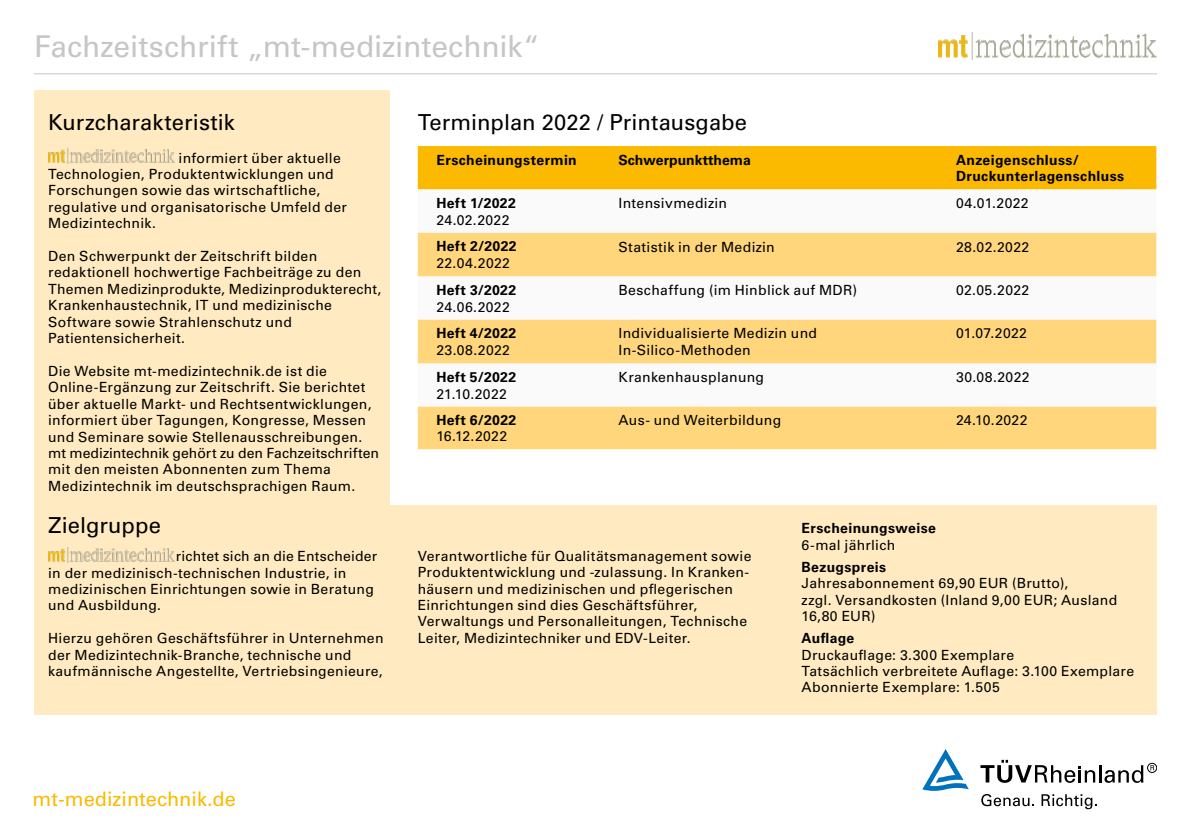
<style>
.page{position:relative;width:1191px;height:840px;background:#fff}
.page>*{position:absolute;margin:0;border:0;box-sizing:border-box;transform-origin:0 0}
.t1{font:500 30px "Univers CE";color:#c6c6c6}
.t2{font:500 22px "Univers CE";color:#000}
.t3{font:500 20px "Univers CE";color:#fbba00}
.t4{font:500 14px/16.4px "Univers CE";letter-spacing:.02em;color:#000}
.t5{font:700 14px/16.8px "Univers CE";letter-spacing:.025em;color:#000}
.t6{font:700 14px "Univers CE";color:#000}
</style>
<div class="page">
<div style="left:34px;top:91px;width:355px;height:623px;background:#ffeac1"></div>
<div style="left:389px;top:505px;width:768px;height:209px;background:#ffeac1"></div>
<div style="left:418px;top:146px;width:738px;height:43px;background:#fbba00"></div>
<svg style="left:418px;top:189px;width:738px;height:44px"></svg>
<svg style="left:418px;top:233px;width:738px;height:216px;fill:#ffd67b"></svg>
<img style="left:49px;top:149px;width:126px;height:15px">
<img style="left:49px;top:547px;width:126px;height:15px">
<svg style="left:981px;top:794px;width:53px;height:11px"></svg>
<svg style="left:1041px;top:794px;width:56px;height:14px"></svg>
<svg style="left:980px;top:759px;width:163px;height:23px"></svg>
<div style="left:1147px;top:762px;width:10px;height:10px;border:1px solid #000;border-radius:50%"></div>
<svg style="left:1150px;top:764px;width:4px;height:6px"></svg>
<svg style="left:922px;top:749px;width:47px;height:41px"></svg>
<img style="left:938px;top:33px;width:219px;height:26px">
<hr style="left:34px;top:73px;width:1123px;height:1px;background:#c6c6c6">
<h1 class="t1" style="left:34px;top:29px;width:507px">Fachzeitschrift „mt-medizintechnik“</h1>
<h2 class="t2" style="left:48px;top:110px;width:188px">Kurzcharakteristik</h2>
<p class="t4" style="left:48px;top:150px;width:300px;text-indent:130px">informiert über aktuelle Technologien, Produktentwicklungen und Forschungen sowie das wirtschaftliche, regulative und organisatorische Umfeld der Medizintechnik.</p>
<p class="t4" style="left:48px;top:248px;width:335px">Den Schwerpunkt der Zeitschrift bilden redaktionell hochwertige Fachbeiträge zu den Themen Medizinprodukte, Medizinprodukterecht, Krankenhaustechnik, IT und medizinische Software sowie Strahlenschutz und Patientensicherheit.</p>
<p class="t4" style="left:48px;top:363px;width:332px">Die Website mt-medizintechnik.de ist die Online-Ergänzung zur Zeitschrift. Sie berichtet über aktuelle Markt- und Rechtsentwicklungen, informiert über Tagungen, Kongresse, Messen und Seminare sowie Stellenausschreibungen. mt medizintechnik gehört zu den Fachzeitschriften mit den meisten Abonnenten zum Thema Medizintechnik im deutschsprachigen Raum.</p>
<h2 class="t2" style="left:418px;top:110px;width:331px">Terminplan 2022 / Printausgabe</h2>
<p class="t5" style="left:436px;top:152px;width:142px">Erscheinungstermin</p>
<p class="t6" style="left:618px;top:151px;width:134px">Schwerpunktthema</p>
<p class="t5" style="left:956px;top:152px;width:170px">Anzeigenschluss/<br>Druckunterlagenschluss</p>
<p class="t5" style="left:436px;top:195px;width:81px">Heft 1/2022</p>
<p class="t4" style="left:436px;top:212px;width:74px">24.02.2022</p>
<p class="t4" style="left:618px;top:195px;width:110px">Intensivmedizin</p>
<p class="t4" style="left:956px;top:195px;width:74px">04.01.2022</p>
<p class="t5" style="left:436px;top:238px;width:82px">Heft 2/2022</p>
<p class="t4" style="left:436px;top:255px;width:75px">22.04.2022</p>
<p class="t4" style="left:618px;top:239px;width:158px">Statistik in der Medizin</p>
<p class="t4" style="left:956px;top:239px;width:75px">28.02.2022</p>
<p class="t5" style="left:436px;top:282px;width:81px">Heft 3/2022</p>
<p class="t4" style="left:436px;top:299px;width:75px">24.06.2022</p>
<p class="t4" style="left:618px;top:282px;width:240px">Beschaffung (im Hinblick auf MDR)</p>
<p class="t4" style="left:956px;top:282px;width:75px">02.05.2022</p>
<p class="t5" style="left:436px;top:325px;width:81px">Heft 4/2022</p>
<p class="t4" style="left:436px;top:342px;width:75px">23.08.2022</p>
<p class="t4" style="left:618px;top:325px;width:200px">Individualisierte Medizin und<br>In-Silico-Methoden</p>
<p class="t4" style="left:956px;top:325px;width:72px">01.07.2022</p>
<p class="t5" style="left:436px;top:369px;width:81px">Heft 5/2022</p>
<p class="t4" style="left:436px;top:385px;width:72px">21.10.2022</p>
<p class="t4" style="left:618px;top:369px;width:147px">Krankenhausplanung</p>
<p class="t4" style="left:956px;top:369px;width:75px">30.08.2022</p>
<p class="t5" style="left:436px;top:412px;width:81px">Heft 6/2022</p>
<p class="t4" style="left:436px;top:428px;width:72px">16.12.2022</p>
<p class="t4" style="left:618px;top:412px;width:164px">Aus- und Weiterbildung</p>
<p class="t4" style="left:956px;top:412px;width:73px">24.10.2022</p>
<h2 class="t2" style="left:48px;top:512px;width:114px">Zielgruppe</h2>
<p class="t5" style="left:801px;top:520px;width:136px">Erscheinungsweise</p>
<p class="t4" style="left:801px;top:536px;width:95px">6-mal jährlich</p>
<p class="t5" style="left:801px;top:558px;width:86px">Bezugspreis</p>
<p class="t4" style="left:801px;top:575px;width:317px">Jahresabonnement 69,90 EUR (Brutto),<br>zzgl. Versandkosten (Inland 9,00 EUR; Ausland<br>16,80 EUR)</p>
<p class="t5" style="left:801px;top:630px;width:54px">Auflage</p>
<p class="t4" style="left:801px;top:646px;width:334px">Druckauflage: 3.300 Exemplare<br>Tatsächlich verbreitete Auflage: 3.100 Exemplare<br>Abonnierte Exemplare: 1.505</p>
<p class="t4" style="left:418px;top:547px;width:335px">Verantwortliche für Qualitätsmanagement sowie Produktentwicklung und -zulassung. In Kranken&shy;häusern und medizinischen und pflegerischen Einrichtungen sind dies Geschäftsführer, Verwaltungs und Personalleitungen, Technische Leiter, Medizintechniker und EDV-Leiter.</p>
<p class="t4" style="left:48px;top:548px;width:330px;text-indent:128px">richtet sich an die Entscheider in der medizinisch-technischen Industrie, in medizinischen Einrichtungen sowie in Beratung und Ausbildung.</p>
<p class="t4" style="left:48px;top:630px;width:337px">Hierzu gehören Geschäftsführer in Unternehmen der Medizintechnik-Branche, technische und kaufmännische Angestellte, Vertriebsingenieure,</p>
<h3 class="t3" style="left:33px;top:786px;width:205px">mt-medizintechnik.de</h3>
</div>
